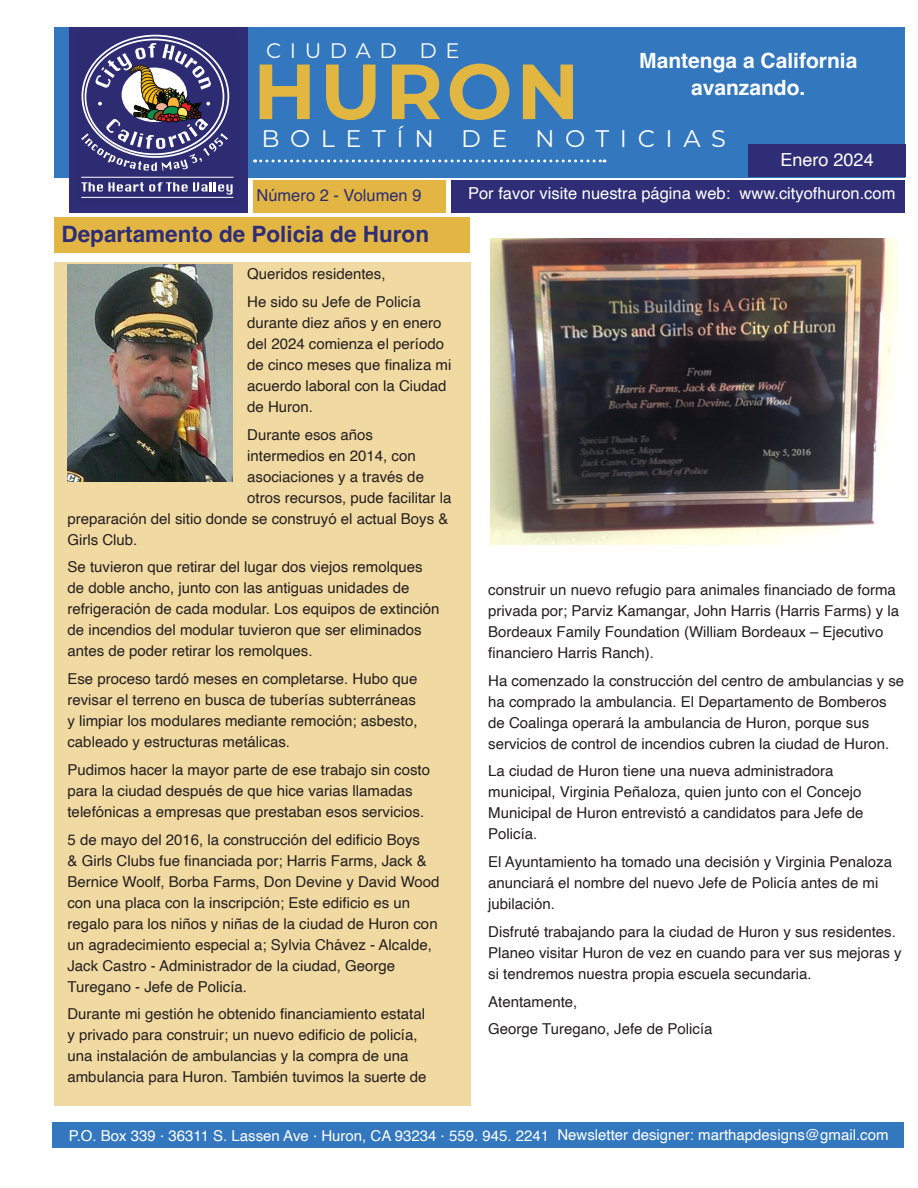
<style>
.page{position:relative;width:918px;height:1188px;background:#fff}
.page>*{position:absolute;margin:0;border:0;box-sizing:border-box;transform-origin:0 0}
.t1{font:700 78px "Montserrat";letter-spacing:.05em;color:#e1b741}
.t2{font:24px "Montserrat";letter-spacing:.44em;color:#fff}
.t3{font:700 22.5px "Helvetica";color:#2e2d75}
.t4{font:700 21px/27px "Helvetica";color:#fff;text-align:center}
.t5{font:21px "Montserrat";letter-spacing:.41em;color:#fff}
.t6{font:18px "Helvetica";color:#fff}
.t7{font:16.5px "Helvetica";color:#fff}
.t8{font:16.5px "Helvetica";color:#2e2d75}
.t9{font:15px/21px "Helvetica";color:#231f20}
.t10{font:15px "Helvetica";color:#fff}
</style>
<div class="page">
<div style="left:54px;top:262px;width:416px;height:844px;background:#f1daa1"></div>
<div style="left:451px;top:180px;width:453px;height:33px;background:#2e2d75"></div>
<div style="left:253px;top:180px;width:193px;height:33px;background:#e3b643"></div>
<div style="left:54px;top:27px;width:850px;height:150px;background:#3377be"></div>
<svg style="left:255px;top:159px;width:350px;height:3px"></svg>
<div style="left:69px;top:27px;width:178px;height:186px;background:#2e2d75"></div>
<svg style="left:81px;top:34px;width:153px;height:164px"></svg>
<div style="left:748px;top:145px;width:158px;height:32px;background:#2e2d75"></div>
<div style="left:54px;top:217px;width:416px;height:36px;background:#e3b643"></div>
<img style="left:68px;top:265px;width:165px;height:217px">
<div style="left:53px;top:1122px;width:851px;height:25px;background:#3377be"></div>
<img style="left:490px;top:238px;width:408px;height:306px">
<h3 class="t5" style="left:266px;top:36px;width:195px">CIUDAD DE</h3>
<h1 class="t1" style="left:253px;top:35px;width:328px">HURON</h1>
<h2 class="t2" style="left:262px;top:122px;width:466px">BOLETÍN DE NOTICIAS</h2>
<h3 class="t4" style="left:639px;top:50px;width:220px">Mantenga a California avanzando.</h3>
<p class="t8" style="left:256px;top:182px;width:167px">Número 2 - Volumen 9</p>
<h3 class="t3" style="left:62px;top:220px;width:369px">Departamento de Policia de Huron</h3>
<p class="t9" style="left:247px;top:260px;width:175px;line-height:27.8px">Queridos residentes,<br>He sido su Jefe de Policía</p>
<p class="t9" style="left:247px;top:313px;width:206px">durante diez años y en enero del 2024 comienza el período de cinco meses que finaliza mi acuerdo laboral con la Ciudad de Huron.</p>
<p class="t9" style="left:247px;top:424px;width:127px">Durante esos años</p>
<p class="t9" style="left:247px;top:445px;width:170px">intermedios en 2014, con</p>
<p class="t9" style="left:247px;top:466px;width:178px">asociaciones y a través de</p>
<p class="t9" style="left:247px;top:487px;width:206px">otros recursos, pude facilitar la</p>
<p class="t9" style="left:67px;top:508px;width:383px">preparación del sitio donde se construyó el actual Boys &amp;</p>
<p class="t9" style="left:67px;top:529px;width:72px">Girls Club.</p>
<p class="t9" style="left:67px;top:557px;width:373px">Se tuvieron que retirar del lugar dos viejos remolques de doble ancho, junto con las antiguas unidades de refrigeración de cada modular. Los equipos de extinción de incendios del modular tuvieron que ser eliminados antes de poder retirar los remolques.</p>
<p class="t9" style="left:67px;top:669px;width:352px;text-align:justify">Ese proceso tardó meses en completarse. Hubo que revisar el terreno en busca de tuberías subterráneas y limpiar los modulares mediante remoción; asbesto, cableado y estructuras metálicas.</p>
<p class="t9" style="left:67px;top:760px;width:364px">Pudimos hacer la mayor parte de ese trabajo sin costo para la ciudad después de que hice varias llamadas telefónicas a empresas que prestaban esos servicios.</p>
<p class="t9" style="left:67px;top:829px;width:374px">5 de mayo del 2016, la construcción del edificio Boys<br>&amp; Girls Clubs fue financiada por; Harris Farms, Jack &amp; Bernice Woolf, Borba Farms, Don Devine y David Wood con una placa con la inscripción; Este edificio es un regalo para los niños y niñas de la ciudad de Huron con un agradecimiento especial a; Sylvia Chávez - Alcalde, Jack Castro - Administrador de la ciudad, George Turegano - Jefe de Policía.</p>
<p class="t9" style="left:67px;top:1004px;width:361px">Durante mi gestión he obtenido financiamiento estatal y privado para construir; un nuevo edificio de policía, una instalación de ambulancias y la compra de una ambulancia para Huron. También tuvimos la suerte de</p>
<p class="t6" style="left:781px;top:146px;width:95px">Enero 2024</p>
<p class="t7" style="left:468px;top:181px;width:429px">Por favor visite nuestra página web: www.cityofhuron.com</p>
<p class="t9" style="left:488px;top:580px;width:412px">construir un nuevo refugio para animales financiado de forma privada por; Parviz Kamangar, John Harris (Harris Farms) y la Bordeaux Family Foundation (William Bordeaux – Ejecutivo financiero Harris Ranch).</p>
<p class="t9" style="left:488px;top:670px;width:417px">Ha comenzado la construcción del centro de ambulancias y se ha comprado la ambulancia. El Departamento de Bomberos de Coalinga operará la ambulancia de Huron, porque sus servicios de control de incendios cubren la ciudad de Huron.</p>
<p class="t9" style="left:488px;top:761px;width:377px">La ciudad de Huron tiene una nueva administradora municipal, Virginia Peñaloza, quien junto con el Concejo Municipal de Huron entrevistó a candidatos para Jefe de Policía.</p>
<p class="t9" style="left:488px;top:852px;width:405px">El Ayuntamiento ha tomado una decisión y Virginia Penaloza anunciará el nombre del nuevo Jefe de Policía antes de mi jubilación.</p>
<p class="t9" style="left:488px;top:922px;width:415px">Disfruté trabajando para la ciudad de Huron y sus residentes.<br>Planeo visitar Huron de vez en cuando para ver sus mejoras y si tendremos nuestra propia escuela secundaria.</p>
<p class="t9" style="left:488px;top:988px;width:226px;line-height:27.8px">Atentamente,<br>George Turegano, Jefe de Policía</p>
<p class="t10" style="left:69px;top:1124px;width:821px">P.O. Box 339 · 36311 S. Lassen Ave · Huron, CA 93234 · 559. 945. 2241 Newsletter designer: marthapdesigns@gmail.com</p>
</div>
